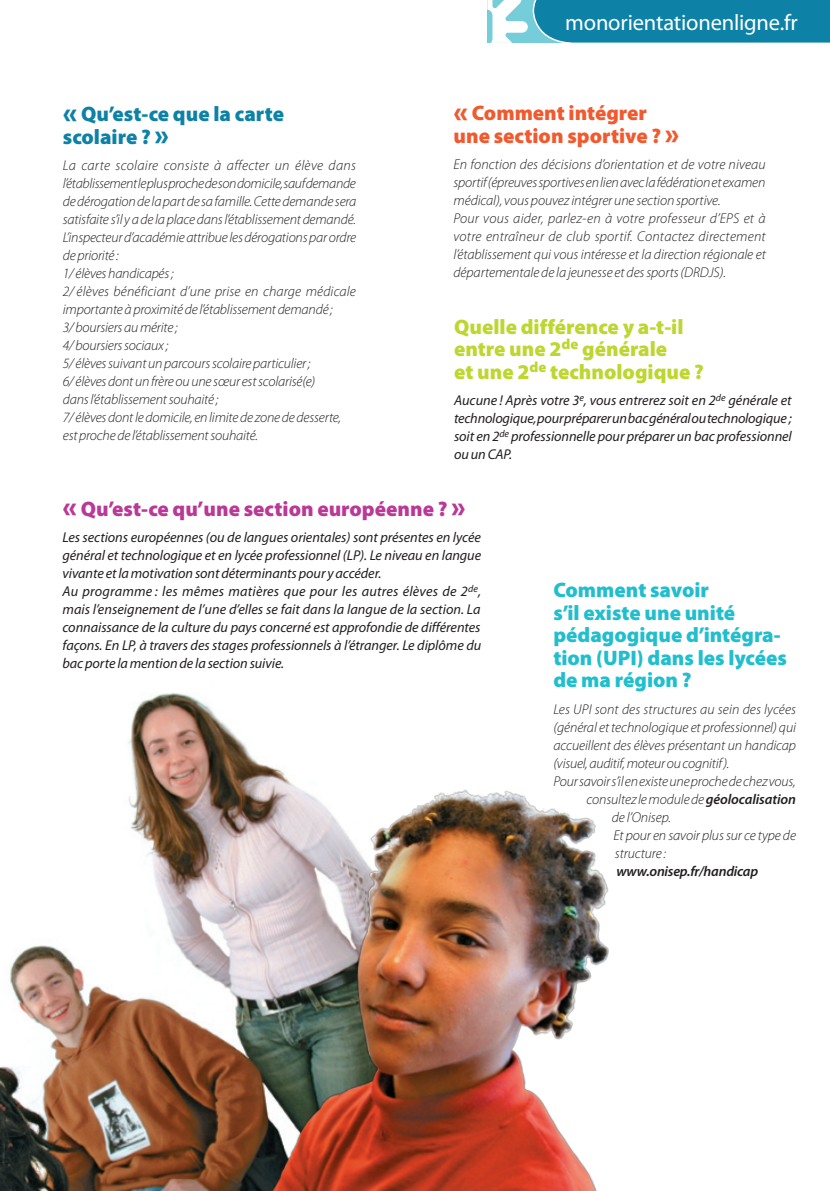
<style>
.page{position:relative;width:830px;height:1191px;background:#fff}
.page>*{position:absolute;margin:0;border:0;box-sizing:border-box;transform-origin:0 0}
.renvois{font:22.5px "Myriad Pro";letter-spacing:-.01em;color:#fff}
.Questions_bleues{font:900 21px/22.5px "Myriad Pro";color:#21bece}
.Questions_vertes{font:900 21px/22.5px "Myriad Pro";color:#bed630}
.Questions_prunes{font:900 21px/22.5px "Myriad Pro";color:#f1592f}
.Questions_prunes-2{font:900 21px "Myriad Pro";color:#ba3896}
.Questions_bleues-2{font:900 21px "Myriad Pro";color:#0d82a6}
.Réponses_light_ita{font:italic 300 14.25px/18px "Myriad Pro";letter-spacing:-.015em;color:#231f20;text-align:justify}
.Réponses_regular_i{font:italic 14.25px/18px "Myriad Pro";letter-spacing:-.005em;color:#231f20;text-align:justify}
.Réponses_light_ita-2{font:italic 600 14.25px "Myriad Pro";letter-spacing:-.015em;color:#231f20}
.s1{font-size:30px}
.s2{font-weight:600}
</style>
<div class="page">
<svg style="left:487px;top:0;width:342px;height:43px;background:#2992b1"></svg>
<img style="left:0;top:693px;width:292px;height:498px">
<img style="left:230px;top:784px;width:379px;height:407px">
<p class="Questions_bleues-2" style="left:63px;top:100px;width:223px"><span class="s1">«</span> Qu’est-ce que la carte</p>
<p class="Questions_bleues-2" style="left:63px;top:122px;width:108px">scolaire ? <span class="s1">»</span></p>
<p class="Réponses_light_ita" style="left:63px;top:156px;width:295px">La carte scolaire consiste à affecter un élève dans l’établissement le plus proche de son domicile, sauf demande de dérogation de la part de sa famille. Cette demande sera satisfaite s’il y a de la place dans l’établissement demandé.</p>
<p class="Réponses_light_ita" style="left:63px;top:228px;width:295px">L’inspecteur d’académie attribue les dérogations par ordre de priorité :</p>
<p class="Réponses_light_ita" style="left:63px;top:264px;width:112px">1/ élèves handicapés;</p>
<p class="Réponses_light_ita" style="left:63px;top:282px;width:294px">2/ élèves bénéficiant d’une prise en charge médicale importante à proximité de l’établissement demandé ;</p>
<p class="Réponses_light_ita" style="left:63px;top:318px;width:116px">3/ boursiers au mérite ;</p>
<p class="Réponses_light_ita" style="left:63px;top:336px;width:107px">4/ boursiers sociaux ;</p>
<p class="Réponses_light_ita" style="left:63px;top:354px;width:249px">5/ élèves suivant un parcours scolaire particulier;</p>
<p class="Réponses_light_ita" style="left:63px;top:372px;width:254px">6/ élèves dont un frère ou une sœur est scolarisé(e)</p>
<p class="Réponses_light_ita" style="left:63px;top:390px;width:157px">dans l’établissement souhaité ;</p>
<p class="Réponses_light_ita" style="left:63px;top:408px;width:280px">7/ élèves dont le domicile, en limite de zone de desserte,</p>
<p class="Réponses_light_ita" style="left:63px;top:426px;width:197px">est proche de l’établissement souhaité.</p>
<p class="renvois" style="left:565px;top:8px;width:234px">monorientationenligne.fr</p>
<h1 class="renvois" style="left:589px;top:8px;width:209px">La voie professionnelle</h1>
<p class="Questions_prunes" style="left:453px;top:101px;width:227px"><span class="s1">«</span> Comment intégrer une section sportive ? <span class="s1">»</span></p>
<p class="Réponses_light_ita" style="left:453px;top:155px;width:313px">En fonction des décisions d’orientation et de votre niveau sportif (épreuves sportives en lien avec la fédération et examen médical), vous pouvez intégrer une section sportive.</p>
<p class="Réponses_light_ita" style="left:453px;top:209px;width:314px">Pour vous aider, parlez-en à votre professeur d’EPS et à votre entraîneur de club sportif. Contactez directement l’établissement qui vous intéresse et la direction régionale et départementale de la jeunesse et des sports (DRDJS).</p>
<p class="Questions_vertes" style="left:454px;top:314px;width:251px">Quelle différence y a-t-il entre une 2<sup>de</sup> générale<br>et une 2<sup>de</sup> technologique ?</p>
<p class="Réponses_regular_i" style="left:454px;top:391px;width:339px">Aucune ! Après votre 3<sup>e</sup>, vous entrerez soit en 2<sup>de</sup> générale et technologique, pour préparer un bac général ou technologique ; soit en 2<sup>de</sup> professionnelle pour préparer un bac professionnel ou un CAP.</p>
<p class="Questions_prunes-2" style="left:62px;top:495px;width:404px"><span class="s1">«</span> Qu’est-ce qu’une section européenne ? <span class="s1">»</span></p>
<p class="Réponses_regular_i" style="left:62px;top:528px;width:420px">Les sections européennes (ou de langues orientales) sont présentes en lycée général et technologique et en lycée professionnel (LP). Le niveau en langue vivante et la motivation sont déterminants pour y accéder.</p>
<p class="Réponses_regular_i" style="left:62px;top:582px;width:420px">Au programme : les mêmes matières que pour les autres élèves de 2<sup>de</sup>, mais l’enseignement de l’une d’elles se fait dans la langue de la section. La connaissance de la culture du pays concerné est approfondie de différentes façons. En LP, à travers des stages professionnels à l’étranger. Le diplôme du bac porte la mention de la section suivie.</p>
<p class="Questions_bleues" style="left:553px;top:578px;width:235px">Comment savoir<br>s’il existe une unité pédagogique d’intégra&shy;tion (UPI) dans les lycées de ma région ?</p>
<p class="Réponses_light_ita" style="left:553px;top:699px;width:244px">Les UPI sont des structures au sein des lycées (général et technologique et professionnel) qui accueillent des élèves présentant un handicap (visuel, auditif, moteur ou cognitif).</p>
<p class="Réponses_light_ita" style="left:553px;top:771px;width:244px">Pour savoir s’il en existe une proche de chez vous,</p>
<p class="Réponses_light_ita" style="left:586px;top:789px;width:211px">consultez le module de <span class="s2">géolocalisation</span></p>
<p class="Réponses_light_ita" style="left:611px;top:807px;width:61px">de l’Onisep.</p>
<p class="Réponses_light_ita" style="left:613px;top:825px;width:184px">Et pour en savoir plus sur ce type de structure :</p>
<p class="Réponses_light_ita-2" style="left:616px;top:862px;width:143px">www.onisep.fr/handicap</p>
</div>
